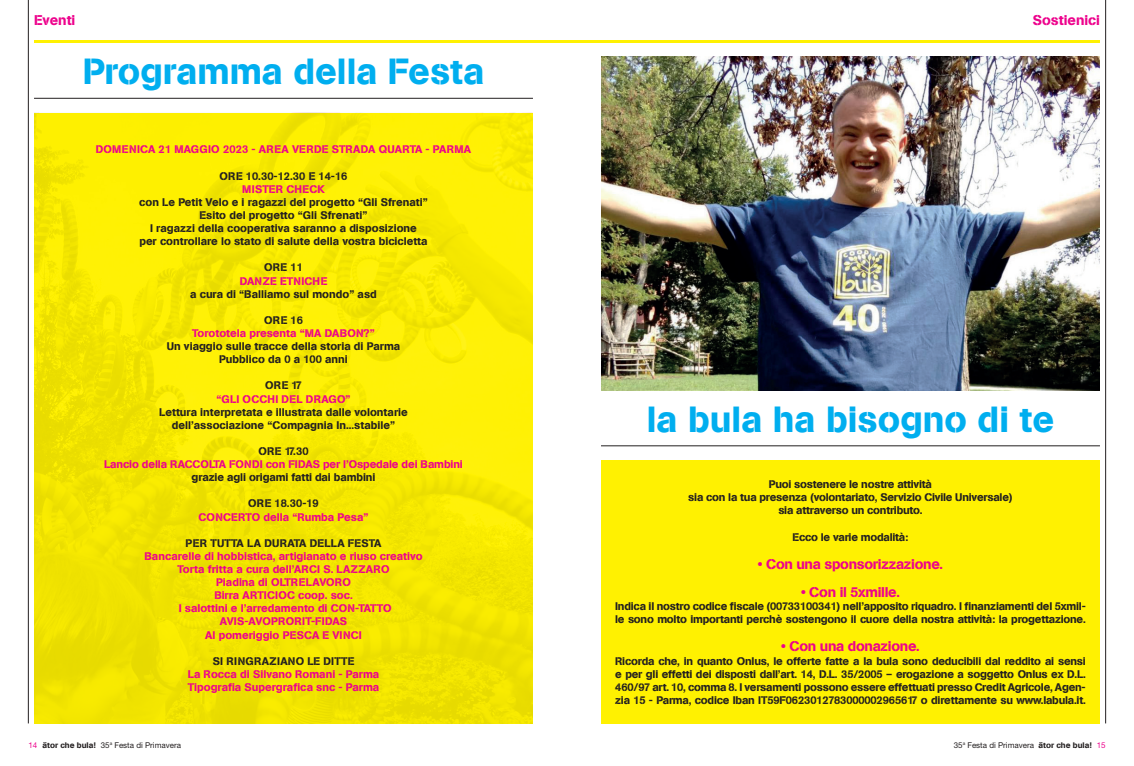
<style>
.page{position:relative;width:1134px;height:766px;background:#fff}
.page>*{position:absolute;margin:0;border:0;box-sizing:border-box;transform-origin:0 0}
.t1{font:36px "AG Book Stencil";color:#00aeef}
.t2{font:14px "AG Book Stencil";letter-spacing:-.02em;color:#ed028c}
.t3{font:14px "AG Book Stencil";color:#ed028c}
.t4{font:11px/13.1px "AG Book Stencil";color:#231f20;text-align:center}
.t5{font:11px/13.1px "AG Book Stencil";color:#ed028c;text-align:center}
.t6{font:11px/13.1px "AG Book Stencil";letter-spacing:-.02em;color:#231f20;text-align:center}
.t7{font:11px "AG Book Stencil";letter-spacing:.02em;color:#ed028c}
.t8{font:11px "AG Book Stencil";letter-spacing:.02em;color:#231f20}
.t9{font:8px "Helvetica Neue LT Std";color:#231f20}
.s1{color:#ed028c}
.s2{font-family:"AG Book Stencil"}
</style>
<div class="page">
<hr style="left:558px;top:40px;width:542px;height:3px;background:#fff101">
<hr style="left:1105px;top:0;width:1px;height:723px;background:#231f20">
<hr style="left:28px;top:0;width:1px;height:723px;background:#231f20">
<hr style="left:34px;top:40px;width:541px;height:3px;background:#fff101">
<img style="left:34px;top:113px;width:499px;height:610px">
<img style="left:601px;top:57px;width:499px;height:333px">
<hr style="left:601px;top:445px;width:499px;height:1px;background:#231f20">
<hr style="left:34px;top:98px;width:499px;height:1px;background:#231f20">
<div style="left:601px;top:460px;width:499px;height:263px;background:#fff101"></div>
<p class="t2" style="left:34px;top:12px;width:43px">Eventi</p>
<h1 class="t1" style="left:83px;top:50px;width:403px">Programma della Festa</h1>
<p class="t7" style="left:96px;top:143px;width:377px">DOMENICA 21 MAGGIO 2023 - AREA VERDE STRADA QUARTA - PARMA</p>
<p class="t4" style="left:220px;top:169px;width:129px">ORE 10.30-12.30 E 14-16</p>
<p class="t7" style="left:242px;top:182px;width:84px">MISTER CHECK</p>
<p class="t4" style="left:139px;top:195px;width:290px">con Le Petit Velo e i ragazzi del progetto “Gli Sfrenati” Esito del progetto “Gli Sfrenati”<br>I ragazzi della cooperativa saranno a disposizione<br>per controllare lo stato di salute della vostra bicicletta</p>
<p class="t4" style="left:264px;top:261px;width:40px">ORE 11</p>
<p class="t7" style="left:240px;top:274px;width:89px">DANZE ETNICHE</p>
<p class="t4" style="left:190px;top:287px;width:188px">a cura di “Balliamo sul mondo” asd</p>
<p class="t4" style="left:264px;top:313px;width:40px">ORE 16</p>
<p class="t5" style="left:192px;top:326px;width:184px">Torototela presenta “MA DABON?”</p>
<p class="t4" style="left:167px;top:339px;width:235px">Un viaggio sulle tracce della storia di Parma<br>Pubblico da 0 a 100 anni</p>
<p class="t4" style="left:265px;top:379px;width:38px">ORE 17</p>
<p class="t7" style="left:217px;top:392px;width:135px">“GLI OCCHI DEL DRAGO”</p>
<p class="t4" style="left:159px;top:405px;width:250px">Lettura interpretata e illustrata dalle volontarie dell’associazione “Compagnia In...stabile”</p>
<p class="t4" style="left:258px;top:444px;width:52px">ORE 17.30</p>
<p class="t5" style="left:104px;top:457px;width:360px">Lancio della RACCOLTA FONDI con FIDAS per l’Ospedale dei Bambini</p>
<p class="t4" style="left:192px;top:470px;width:185px">grazie agli origami fatti dai bambini</p>
<p class="t4" style="left:248px;top:497px;width:72px">ORE 18.30-19</p>
<p class="t5" style="left:199px;top:510px;width:171px">CONCERTO della “Rumba Pesa”</p>
<p class="t8" style="left:186px;top:536px;width:197px">PER TUTTA LA DURATA DELLA FESTA</p>
<p class="t5" style="left:144px;top:549px;width:280px">Bancarelle di hobbistica, artigianato e riuso creativo Torta fritta a cura dell’ARCI S. LAZZARO<br>Piadina di OLTRELAVORO<br>Birra ARTICIOC coop. soc.<br>I salottini e l’arredamento di CON-TATTO AVIS-AVOPRORIT-FIDAS<br>Al pomeriggio PESCA E VINCI</p>
<p class="t8" style="left:213px;top:654px;width:143px">SI RINGRAZIANO LE DITTE</p>
<p class="t5" style="left:188px;top:667px;width:193px;text-align:left">La Rocca di Silvano Romani - Parma<br>Tipografia Supergrafica snc - Parma</p>
<p class="t9" style="left:28px;top:740px;width:154px"><span class="s1">14</span> <span class="s2">ätor che bula!</span> 35<sup>a</sup> Festa di Primavera</p>
<p class="t3" style="left:1033px;top:12px;width:69px">Sostienici</p>
<h1 class="t1" style="left:647px;top:397px;width:409px">la bula ha bisogno di te</h1>
<p class="t6" style="left:688px;top:477px;width:326px">Puoi sostenere le nostre attività<br>sia con la tua presenza (volontariato, Servizio Civile Universale) sia attraverso un contributo.</p>
<p class="t6" style="left:793px;top:530px;width:117px">Ecco le varie modalità:</p>
<p class="t2" style="left:758px;top:555px;width:187px">• Con una sponsorizzazione.</p>
<p class="t2" style="left:801px;top:583px;width:100px">• Con il 5xmille.</p>
<p class="t6" style="left:615px;top:599px;width:472px;text-align:left">Indica il nostro codice fiscale (00733100341) nell’apposito riquadro. I finanziamenti del 5xmil&shy;le sono molto importanti perchè sostengono il cuore della nostra attività: la progettazione.</p>
<p class="t2" style="left:781px;top:638px;width:140px">• Con una donazione.</p>
<p class="t4" style="left:615px;top:654px;width:472px;text-align:justify">Ricorda che, in quanto Onlus, le offerte fatte a la bula sono deducibili dal reddito ai sensi e per gli effetti dei disposti dall’art. 14, D.L. 35/2005 – erogazione a soggetto Onlus ex D.L.<br>460/97 art. 10, comma 8. I versamenti possono essere effettuati presso Credit Agricole, Agen&shy;zia 15 - Parma, codice Iban IT59F0623012783000002965617 o direttamente su www.labula.it.</p>
<p class="t9" style="left:954px;top:740px;width:153px">35<sup>a</sup> Festa di Primavera <span class="s2">ätor che bula!</span> <span class="s1">15</span></p>
</div>
